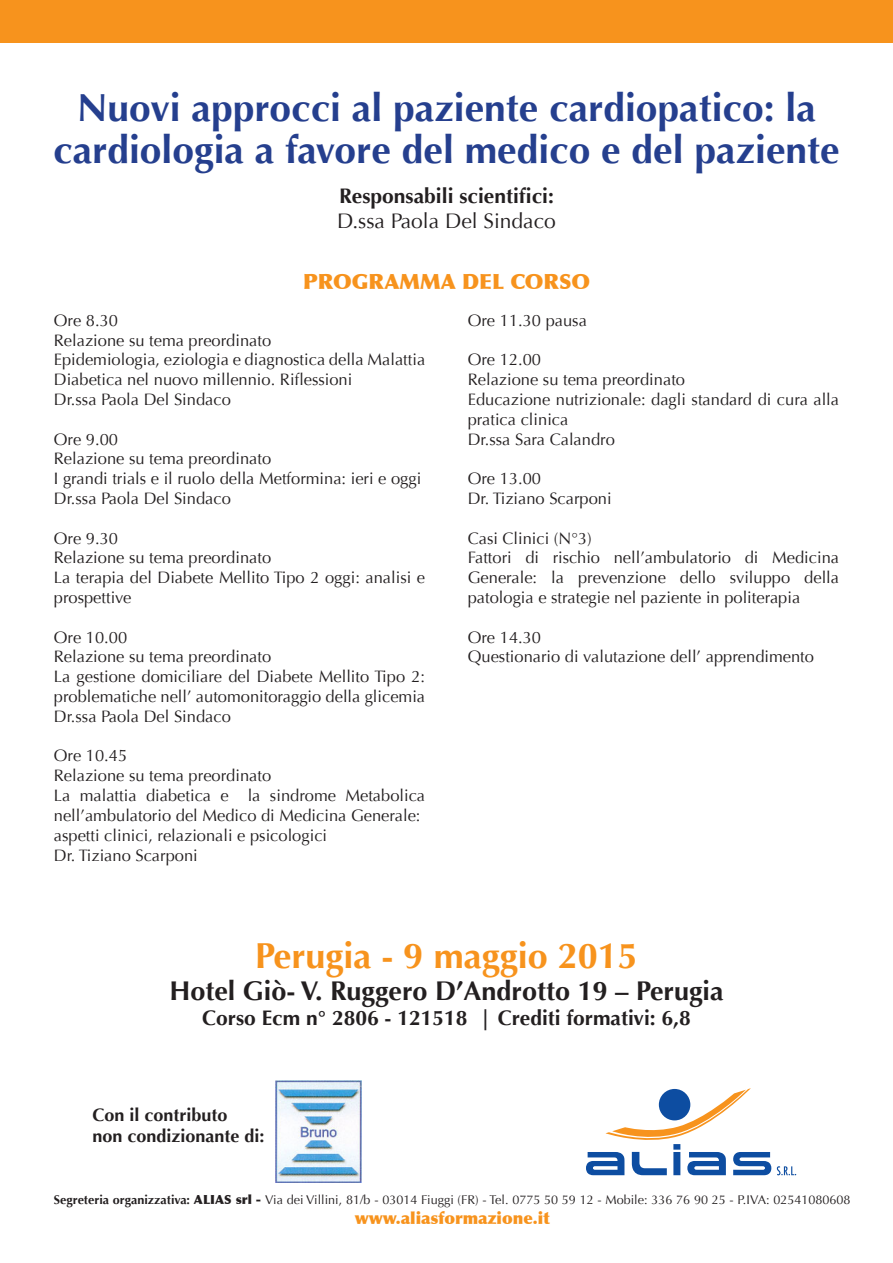
<style>
.page{position:relative;width:893px;height:1263px;background:#fff}
.page>*{position:absolute;margin:0;border:0;box-sizing:border-box;transform-origin:0 0}
.t1{font:700 39px/42px "Optima";color:#253f8e;text-align:center}
.t2{font:700 36px "Optima";color:#f7931d}
.t3{font:700 27px "Optima";color:#231f20}
.t4{font:700 21px "Optima";color:#231f20}
.t5{font:21px "Optima";color:#231f20}
.t6{font:900 21px "Optima";color:#f7931d}
.t7{font:700 18px/21.6px "Optima";color:#231f20}
.t8{font:16.5px/19.8px "Optima";color:#231f20}
.t9{font:900 16.5px "Optima";color:#f7931d}
.t10{font:12.6px "Optima";color:#231f20}
.s1{font-weight:700}
.s2{font-weight:900}
</style>
<div class="page">
<div style="left:0;top:0;width:893px;height:43px;background:#f7931d"></div>
<svg style="left:777px;top:1166px;width:19px;height:9px"></svg>
<svg style="left:586px;top:1088px;width:185px;height:87px"></svg>
<img style="left:275px;top:1080px;width:86px;height:103px">
<h1 class="t1" style="left:53px;top:87px;width:788px">Nuovi approcci al paziente cardiopatico: la cardiologia a favore del medico e del paziente</h1>
<p class="t4" style="left:339px;top:183px;width:216px">Responsabili scientifici:</p>
<p class="t5" style="left:337px;top:209px;width:220px">D.ssa Paola Del Sindaco</p>
<p class="t6" style="left:303px;top:269px;width:289px">PROGRAMMA DEL CORSO</p>
<p class="t8" style="left:54px;top:311px;width:373px">Ore 8.30<br>Relazione su tema preordinato<br>Epidemiologia, eziologia e diagnostica della Malattia Diabetica nel nuovo millennio. Riflessioni<br>Dr.ssa Paola Del Sindaco</p>
<p class="t8" style="left:54px;top:429px;width:369px">Ore 9.00<br>Relazione su tema preordinato<br>I grandi trials e il ruolo della Metformina: ieri e oggi<br>Dr.ssa Paola Del Sindaco</p>
<p class="t8" style="left:54px;top:528px;width:373px">Ore 9.30<br>Relazione su tema preordinato<br>La terapia del Diabete Mellito Tipo 2 oggi: analisi e prospettive</p>
<p class="t8" style="left:54px;top:627px;width:373px">Ore 10.00<br>Relazione su tema preordinato<br>La gestione domiciliare del Diabete Mellito Tipo 2: problematiche nell’ automonitoraggio della glicemia Dr.ssa Paola Del Sindaco</p>
<p class="t8" style="left:54px;top:746px;width:373px">Ore 10.45<br>Relazione su tema preordinato<br>La malattia diabetica e la sindrome Metabolica nell’ambulatorio del Medico di Medicina Generale: aspetti clinici, relazionali e psicologici<br>Dr. Tiziano Scarponi</p>
<p class="t8" style="left:468px;top:311px;width:121px">Ore 11.30 pausa</p>
<p class="t8" style="left:468px;top:350px;width:373px">Ore 12.00<br>Relazione su tema preordinato<br>Educazione nutrizionale: dagli standard di cura alla pratica clinica<br>Dr.ssa Sara Calandro</p>
<p class="t8" style="left:468px;top:469px;width:145px">Ore 13.00<br>Dr. Tiziano Scarponi</p>
<p class="t8" style="left:468px;top:528px;width:373px">Casi Clinici (N°3)<br>Fattori di rischio nell’ambulatorio di Medicina Generale: la prevenzione dello sviluppo della patologia e strategie nel paziente in politerapia</p>
<p class="t8" style="left:468px;top:627px;width:348px">Ore 14.30<br>Questionario di valutazione dell’ apprendimento</p>
<h2 class="t2" style="left:255px;top:935px;width:384px">Perugia - 9 maggio 2015</h2>
<h3 class="t3" style="left:169px;top:975px;width:556px">Hotel Giò- V. Ruggero D’Androtto 19 – Perugia</h3>
<p class="t4" style="left:202px;top:1006px;width:490px">Corso Ecm n° 2806 - 121518 | Crediti formativi: 6,8</p>
<p class="t7" style="left:92px;top:1104px;width:174px">Con il contributo<br>non condizionante di:</p>
<p class="t10" style="left:54px;top:1192px;width:798px"><span class="s1">Segreteria organizzativa:</span> <span class="s2">ALIAS srl -</span> Via dei Villini, 81/b - 03014 Fiuggi (FR) - Tel. 0775 50 59 12 - Mobile: 336 76 90 25 - P.IVA: 02541080608</p>
<p class="t9" style="left:355px;top:1208px;width:196px">www.aliasformazione.it</p>
</div>
